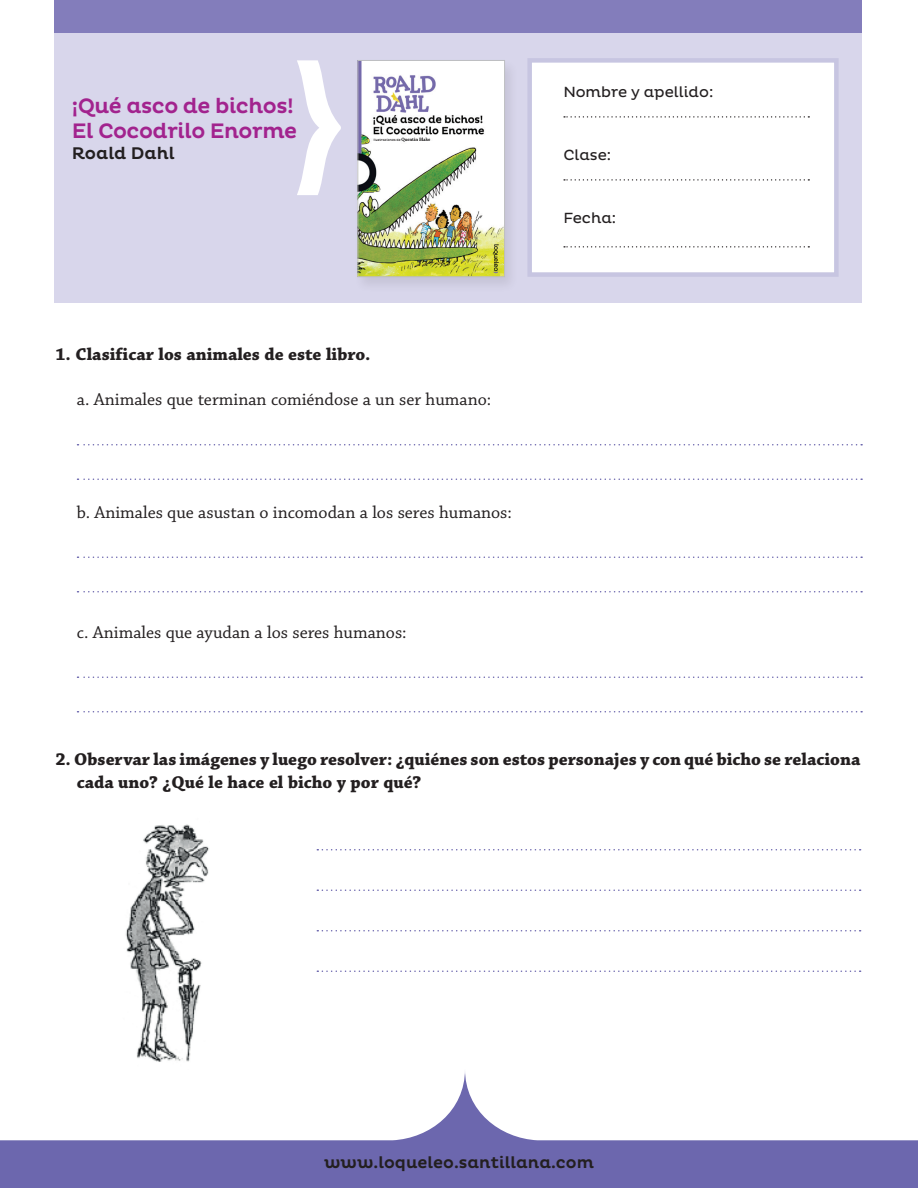
<style>
.page{position:relative;width:918px;height:1188px;background:#fff}
.page>*{position:absolute;margin:0;border:0;box-sizing:border-box;transform-origin:0 0}
.t1{font:500 21.3px/25.3px "Pluto";letter-spacing:-.02em;color:#a2238e}
.t2{font:700 18px/22.5px "Chaparral Pro";color:#231f20}
.t3{font:18px "Chaparral Pro";color:#231f20}
.t4{font:500 17.25px "Pluto";color:#231f20}
.t5{font:500 16.5px "Pluto";color:#231f20}
.t6{font:15px "Pluto";color:#231f20}
</style>
<div class="page">
<svg style="left:78px;top:444px;width:784px;height:2px"></svg>
<svg style="left:78px;top:478px;width:784px;height:2px"></svg>
<svg style="left:78px;top:556px;width:784px;height:2px"></svg>
<svg style="left:78px;top:591px;width:784px;height:1px"></svg>
<svg style="left:78px;top:676px;width:784px;height:2px"></svg>
<svg style="left:78px;top:711px;width:784px;height:1px"></svg>
<svg style="left:317px;top:849px;width:544px;height:1px"></svg>
<svg style="left:317px;top:890px;width:544px;height:1px"></svg>
<svg style="left:317px;top:930px;width:544px;height:2px"></svg>
<svg style="left:317px;top:970px;width:544px;height:2px"></svg>
<div style="left:54px;top:0;width:808px;height:303px;background:#d8d6eb"></div>
<div style="left:354px;top:58px;width:165px;height:235px;background:#d2d0e4"></div>
<img style="left:360px;top:62px;width:143px;height:213px">
<div style="left:358px;top:60px;width:147px;height:217px;border:1px solid #bcbdc0"></div>
<svg style="left:297px;top:60px;width:44px;height:135px"></svg>
<div style="left:530px;top:60px;width:306px;height:215px;background:#fff"></div>
<svg style="left:564px;top:116px;width:245px;height:2px"></svg>
<svg style="left:564px;top:179px;width:245px;height:2px"></svg>
<svg style="left:564px;top:246px;width:245px;height:2px"></svg>
<div style="left:527px;top:58px;width:312px;height:219px;border:4px solid #c7c5e1"></div>
<div style="left:54px;top:0;width:808px;height:33px;background:#837dbb"></div>
<svg style="left:0;top:1073px;width:918px;height:115px"></svg>
<img style="left:125px;top:824px;width:84px;height:238px">
<p class="t1" style="left:72px;top:93px;width:227px">¡Qué asco de bichos!<br>El Cocodrilo Enorme</p>
<p class="t4" style="left:72px;top:143px;width:104px">Roald Dahl</p>
<p class="t2" style="left:56px;top:344px;width:317px">1. Clasificar los animales de este libro.</p>
<p class="t3" style="left:77px;top:389px;width:416px">a. Animales que terminan comiéndose a un ser humano:</p>
<p class="t3" style="left:77px;top:502px;width:437px">b. Animales que asustan o incomodan a los seres humanos:</p>
<p class="t3" style="left:77px;top:622px;width:331px">c. Animales que ayudan a los seres humanos:</p>
<p class="t6" style="left:563px;top:83px;width:152px">Nombre y apellido:</p>
<p class="t6" style="left:563px;top:146px;width:49px">Clase:</p>
<p class="t6" style="left:563px;top:209px;width:54px">Fecha:</p>
<p class="t2" style="left:77px;top:749px;width:785px;text-indent:-21px">2. Observar las imágenes y luego resolver: ¿quiénes son estos personajes y con qué bicho se relaciona cada uno? ¿Qué le hace el bicho y por qué?</p>
<p class="t5" style="left:324px;top:1153px;width:271px">www.loqueleo.santillana.com</p>
</div>
